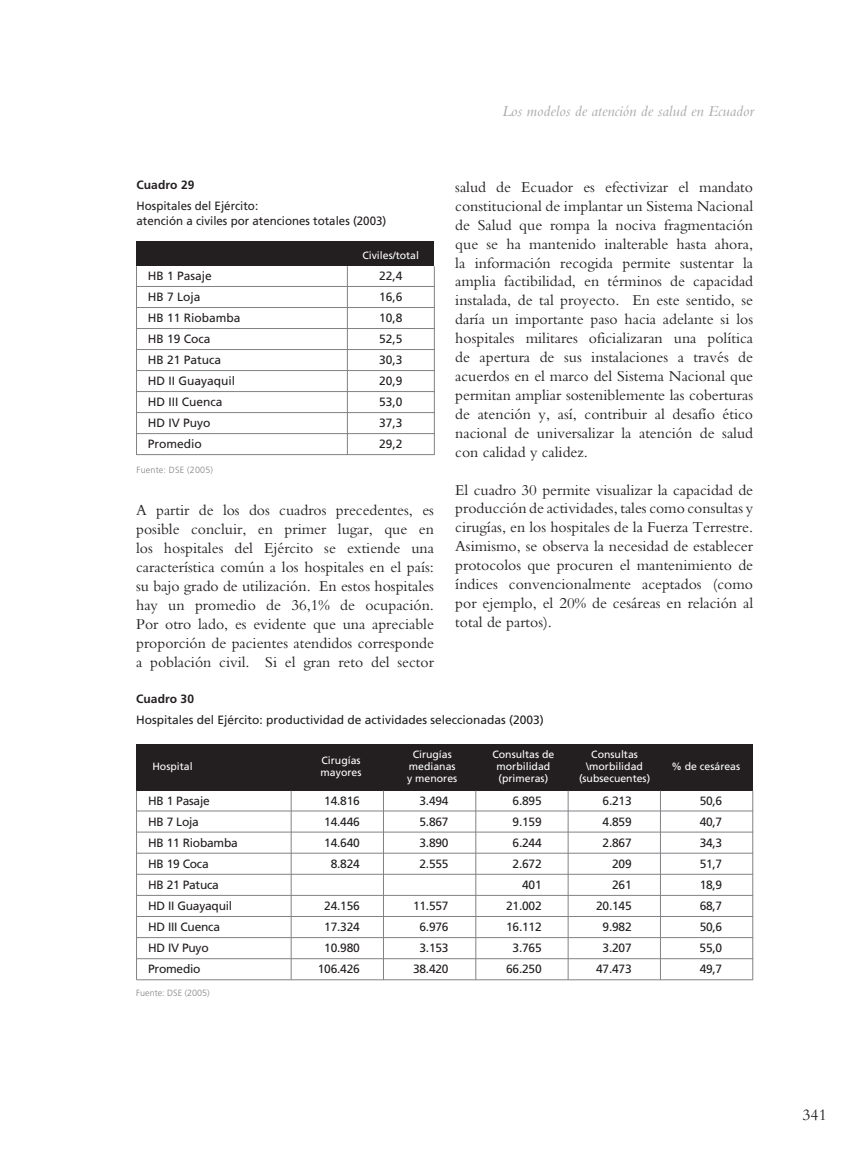
<style>
.page{position:relative;width:868px;height:1166px;background:#fff}
.page>*{position:absolute;margin:0;border:0;box-sizing:border-box;transform-origin:0 0}
.t1{font:16.5px "Bembo";color:#231f20}
.t2{font:15.75px/18.9px "Bembo";color:#231f20;text-align:justify}
.t3{font:italic 15.75px "Bembo";color:#a8a9ad}
.t4{font:12px "Frutiger";color:#231f20}
.t5{font:12px/15px "Frutiger";color:#231f20;scale:.96 1}
.t6{font:12px "Frutiger";letter-spacing:-.02em;color:#231f20}
.t7{font:700 12px "Frutiger";letter-spacing:.005em;color:#231f20}
.t8{font:10.5px/12px "Frutiger";color:#fff;text-align:center}
.t9{font:300 9px "Frutiger";letter-spacing:.01em;color:#808285}
</style>
<div class="page">
<div style="left:136px;top:744px;width:617px;height:46px;background:#231f20"></div>
<hr style="left:136px;top:810px;width:617px;height:1px;background:#808285">
<hr style="left:136px;top:831px;width:617px;height:1px;background:#808285">
<hr style="left:136px;top:852px;width:617px;height:1px;background:#808285">
<hr style="left:136px;top:873px;width:617px;height:1px;background:#808285">
<hr style="left:136px;top:894px;width:617px;height:1px;background:#808285">
<hr style="left:136px;top:915px;width:617px;height:1px;background:#808285">
<hr style="left:136px;top:936px;width:617px;height:1px;background:#808285">
<hr style="left:136px;top:958px;width:617px;height:1px;background:#808285">
<hr style="left:136px;top:979px;width:617px;height:1px;background:#808285">
<hr style="left:136px;top:790px;width:1px;height:189px;background:#808285">
<hr style="left:752px;top:790px;width:1px;height:189px;background:#808285">
<hr style="left:291px;top:790px;width:1px;height:189px;background:#808285">
<hr style="left:383px;top:790px;width:1px;height:189px;background:#808285">
<hr style="left:475px;top:790px;width:1px;height:189px;background:#808285">
<hr style="left:567px;top:790px;width:1px;height:189px;background:#808285">
<hr style="left:660px;top:790px;width:1px;height:189px;background:#808285">
<div style="left:136px;top:241px;width:298px;height:25px;background:#231f20"></div>
<hr style="left:136px;top:266px;width:1px;height:188px;background:#808285">
<hr style="left:434px;top:266px;width:1px;height:188px;background:#808285">
<hr style="left:347px;top:266px;width:1px;height:188px;background:#808285">
<hr style="left:136px;top:286px;width:298px;height:1px;background:#808285">
<hr style="left:136px;top:307px;width:298px;height:1px;background:#808285">
<hr style="left:136px;top:328px;width:298px;height:1px;background:#808285">
<hr style="left:136px;top:349px;width:298px;height:1px;background:#808285">
<hr style="left:136px;top:370px;width:298px;height:1px;background:#808285">
<hr style="left:136px;top:391px;width:298px;height:1px;background:#808285">
<hr style="left:136px;top:412px;width:298px;height:1px;background:#808285">
<hr style="left:136px;top:433px;width:298px;height:1px;background:#808285">
<hr style="left:136px;top:454px;width:298px;height:1px;background:#808285">
<p class="t3" style="left:502px;top:103px;width:253px">Los modelos de atención de salud en Ecuador</p>
<p class="t7" style="left:136px;top:180px;width:59px">Cuadro 29</p>
<p class="t5" style="left:136px;top:199px;width:262px">Hospitales del Ejército:<br>atención a civiles por atenciones totales (2003)</p>
<p class="t8" style="left:362px;top:250px;width:58px">Civiles/total</p>
<p class="t4" style="left:148px;top:270px;width:66px">HB 1 Pasaje</p>
<p class="t4" style="left:379px;top:270px;width:25px">22,4</p>
<p class="t4" style="left:148px;top:291px;width:54px">HB 7 Loja</p>
<p class="t4" style="left:379px;top:291px;width:25px">16,6</p>
<p class="t4" style="left:148px;top:312px;width:94px">HB 11 Riobamba</p>
<p class="t4" style="left:379px;top:312px;width:25px">10,8</p>
<p class="t4" style="left:148px;top:333px;width:64px">HB 19 Coca</p>
<p class="t4" style="left:379px;top:333px;width:25px">52,5</p>
<p class="t4" style="left:148px;top:354px;width:75px">HB 21 Patuca</p>
<p class="t4" style="left:379px;top:354px;width:25px">30,3</p>
<p class="t4" style="left:148px;top:375px;width:89px">HD II Guayaquil</p>
<p class="t4" style="left:379px;top:375px;width:25px">20,9</p>
<p class="t4" style="left:148px;top:396px;width:76px">HD III Cuenca</p>
<p class="t4" style="left:379px;top:396px;width:25px">53,0</p>
<p class="t4" style="left:148px;top:417px;width:64px">HD IV Puyo</p>
<p class="t4" style="left:379px;top:417px;width:25px">37,3</p>
<p class="t4" style="left:148px;top:438px;width:56px">Promedio</p>
<p class="t4" style="left:379px;top:438px;width:25px">29,2</p>
<p class="t9" style="left:136px;top:466px;width:78px">Fuente: DSE (2005)</p>
<p class="t2" style="left:136px;top:501px;width:299px">A partir de los dos cuadros precedentes, es posible concluir, en primer lugar, que en los hospitales del Ejército se extiende una característica común a los hospitales en el país: su bajo grado de utilización. En estos hospitales hay un promedio de 36,1% de ocupación.<br>Por otro lado, es evidente que una apreciable proporción de pacientes atendidos corresponde a población civil. Si el gran reto del sector</p>
<p class="t2" style="left:455px;top:178px;width:299px">salud de Ecuador es efectivizar el mandato constitucional de implantar un Sistema Nacional de Salud que rompa la nociva fragmentación que se ha mantenido inalterable hasta ahora, la información recogida permite sustentar la amplia factibilidad, en términos de capacidad instalada, de tal proyecto. En este sentido, se daría un importante paso hacia adelante si los hospitales militares oficializaran una política de apertura de sus instalaciones a través de acuerdos en el marco del Sistema Nacional que permitan ampliar sosteniblemente las coberturas de atención y, así, contribuir al desafío ético nacional de universalizar la atención de salud con calidad y calidez.</p>
<p class="t2" style="left:455px;top:480px;width:299px">El cuadro 30 permite visualizar la capacidad de producción de actividades, tales como consultas y cirugías, en los hospitales de la Fuerza Terrestre.<br>Asimismo, se observa la necesidad de establecer protocolos que procuren el mantenimiento de índices convencionalmente aceptados (como por ejemplo, el 20% de cesáreas en relación al total de partos).</p>
<p class="t7" style="left:136px;top:694px;width:59px">Cuadro 30</p>
<p class="t4" style="left:136px;top:715px;width:409px">Hospitales del Ejército: productividad de actividades seleccionadas (2003)</p>
<p class="t8" style="left:152px;top:761px;width:42px">Hospital</p>
<p class="t8" style="left:320px;top:755px;width:42px;text-align:left">Cirugías mayores</p>
<p class="t8" style="left:407px;top:749px;width:52px">Cirugías medianas y menores</p>
<p class="t8" style="left:492px;top:749px;width:63px">Consultas de morbilidad (primeras)</p>
<p class="t8" style="left:579px;top:749px;width:73px">Consultas \morbilidad (subsecuentes)</p>
<p class="t8" style="left:671px;top:761px;width:70px">% de cesáreas</p>
<p class="t6" style="left:148px;top:795px;width:63px">HB 1 Pasaje</p>
<p class="t4" style="left:324px;top:795px;width:37px">14.816</p>
<p class="t4" style="left:419px;top:795px;width:31px">3.494</p>
<p class="t4" style="left:512px;top:795px;width:31px">6.895</p>
<p class="t4" style="left:602px;top:795px;width:31px">6.213</p>
<p class="t4" style="left:699px;top:795px;width:24px">50,6</p>
<p class="t4" style="left:148px;top:816px;width:52px">HB 7 Loja</p>
<p class="t4" style="left:324px;top:816px;width:37px">14.446</p>
<p class="t4" style="left:419px;top:816px;width:31px">5.867</p>
<p class="t4" style="left:512px;top:816px;width:31px">9.159</p>
<p class="t4" style="left:602px;top:816px;width:31px">4.859</p>
<p class="t4" style="left:699px;top:816px;width:24px">40,7</p>
<p class="t6" style="left:148px;top:837px;width:91px">HB 11 Riobamba</p>
<p class="t4" style="left:324px;top:837px;width:37px">14.640</p>
<p class="t4" style="left:419px;top:837px;width:31px">3.890</p>
<p class="t4" style="left:512px;top:837px;width:31px">6.244</p>
<p class="t4" style="left:602px;top:837px;width:31px">2.867</p>
<p class="t4" style="left:699px;top:837px;width:24px">34,3</p>
<p class="t4" style="left:148px;top:858px;width:62px">HB 19 Coca</p>
<p class="t4" style="left:331px;top:858px;width:31px">8.824</p>
<p class="t4" style="left:419px;top:858px;width:31px">2.555</p>
<p class="t4" style="left:512px;top:858px;width:31px">2.672</p>
<p class="t4" style="left:612px;top:858px;width:21px">209</p>
<p class="t4" style="left:699px;top:858px;width:24px">51,7</p>
<p class="t6" style="left:148px;top:879px;width:72px">HB 21 Patuca</p>
<p class="t4" style="left:522px;top:879px;width:21px">401</p>
<p class="t4" style="left:612px;top:879px;width:21px">261</p>
<p class="t4" style="left:699px;top:879px;width:24px">18,9</p>
<p class="t6" style="left:148px;top:900px;width:85px">HD II Guayaquil</p>
<p class="t4" style="left:324px;top:900px;width:37px">24.156</p>
<p class="t4" style="left:413px;top:900px;width:37px">11.557</p>
<p class="t4" style="left:506px;top:900px;width:37px">21.002</p>
<p class="t4" style="left:596px;top:900px;width:37px">20.145</p>
<p class="t4" style="left:699px;top:900px;width:24px">68,7</p>
<p class="t6" style="left:148px;top:921px;width:73px">HD III Cuenca</p>
<p class="t4" style="left:324px;top:921px;width:37px">17.324</p>
<p class="t4" style="left:419px;top:921px;width:31px">6.976</p>
<p class="t4" style="left:506px;top:921px;width:37px">16.112</p>
<p class="t4" style="left:602px;top:921px;width:31px">9.982</p>
<p class="t4" style="left:699px;top:921px;width:24px">50,6</p>
<p class="t4" style="left:148px;top:942px;width:62px">HD IV Puyo</p>
<p class="t4" style="left:324px;top:942px;width:37px">10.980</p>
<p class="t4" style="left:419px;top:942px;width:31px">3.153</p>
<p class="t4" style="left:512px;top:942px;width:31px">3.765</p>
<p class="t4" style="left:602px;top:942px;width:31px">3.207</p>
<p class="t4" style="left:699px;top:942px;width:24px">55,0</p>
<p class="t6" style="left:148px;top:963px;width:54px">Promedio</p>
<p class="t4" style="left:318px;top:963px;width:43px">106.426</p>
<p class="t4" style="left:413px;top:963px;width:37px">38.420</p>
<p class="t4" style="left:506px;top:963px;width:37px">66.250</p>
<p class="t4" style="left:596px;top:963px;width:37px">47.473</p>
<p class="t4" style="left:699px;top:963px;width:24px">49,7</p>
<p class="t9" style="left:136px;top:988px;width:75px">Fuente: DSE (2005)</p>
<p class="t1" style="left:802px;top:1106px;width:26px">341</p>
</div>
